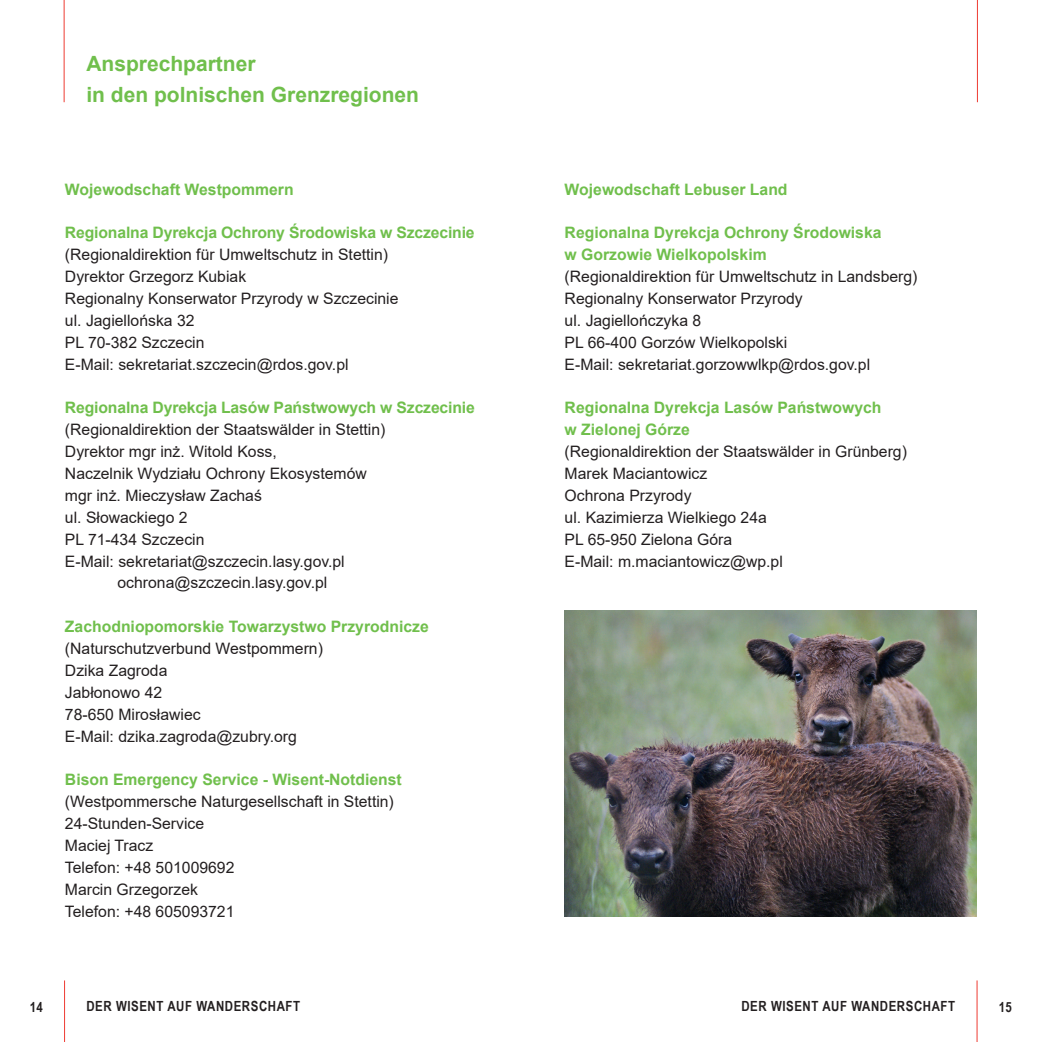
<style>
.page{position:relative;width:1042px;height:1042px;background:#fff}
.page>*{position:absolute;margin:0;border:0;box-sizing:border-box;transform-origin:0 0}
.t1{font:700 21px/31.5px "Arial";color:#70bf4c}
.t2{font:15.75px/21.9px "Arial";color:#231f20}
.t3{font:700 15.75px/21.9px "Arial";color:#70bf4c}
.t4{font:700 14px "Arial Narrow";letter-spacing:.04em;color:#231f20}
</style>
<div class="page">
<hr style="left:64px;top:980px;width:1px;height:62px;background:#ee3b32">
<hr style="left:976px;top:980px;width:1px;height:62px;background:#ee3b32">
<hr style="left:64px;top:0;width:1px;height:102px;background:#ee3b32">
<hr style="left:977px;top:0;width:1px;height:102px;background:#ee3b32">
<img style="left:565px;top:610px;width:411px;height:306px">
<h1 class="t1" style="left:86px;top:48px;width:334px">Ansprechpartner<br>in den polnischen Grenzregionen</h1>
<p class="t3" style="left:65px;top:178px;width:230px">Wojewodschaft Westpommern</p>
<p class="t3" style="left:65px;top:222px;width:411px">Regionalna Dyrekcja Ochrony Środowiska w Szczecinie</p>
<p class="t2" style="left:65px;top:244px;width:335px">(Regionaldirektion für Umweltschutz in Stettin)<br>Dyrektor Grzegorz Kubiak<br>Regionalny Konserwator Przyrody w Szczecinie ul. Jagiellońska 32<br>PL 70-382 Szczecin<br>E-Mail: sekretariat.szczecin@rdos.gov.pl</p>
<p class="t3" style="left:65px;top:397px;width:411px">Regionalna Dyrekcja Lasów Państwowych w Szczecinie</p>
<p class="t2" style="left:65px;top:419px;width:322px">(Regionaldirektion der Staatswälder in Stettin)</p>
<p class="t2" style="left:65px;top:440px;width:213px">Dyrektor mgr inż. Witold Koss,</p>
<p class="t2" style="left:65px;top:462px;width:303px">Naczelnik Wydziału Ochrony Ekosystemów</p>
<p class="t2" style="left:65px;top:484px;width:198px">mgr inż. Mieczysław Zachaś</p>
<p class="t2" style="left:65px;top:506px;width:124px">ul. Słowackiego 2</p>
<p class="t2" style="left:65px;top:528px;width:141px">PL 71-434 Szczecin</p>
<p class="t2" style="left:65px;top:550px;width:281px">E-Mail: sekretariat@szczecin.lasy.gov.pl</p>
<p class="t2" style="left:118px;top:572px;width:211px">ochrona@szczecin.lasy.gov.pl</p>
<p class="t3" style="left:65px;top:616px;width:365px">Zachodniopomorskie Towarzystwo Przyrodnicze</p>
<p class="t2" style="left:65px;top:637px;width:259px">(Naturschutzverbund Westpommern)<br>Dzika Zagroda<br>Jabłonowo 42<br>78-650 Mirosławiec<br>E-Mail: dzika.zagroda@zubry.org</p>
<p class="t3" style="left:65px;top:769px;width:338px">Bison Emergency Service - Wisent-Notdienst</p>
<p class="t2" style="left:65px;top:791px;width:330px">(Westpommersche Naturgesellschaft in Stettin)<br>24-Stunden-Service<br>Maciej Tracz<br>Telefon: +48 501009692<br>Marcin Grzegorzek<br>Telefon: +48 605093721</p>
<p class="t3" style="left:565px;top:178px;width:224px">Wojewodschaft Lebuser Land</p>
<p class="t3" style="left:565px;top:222px;width:318px">Regionalna Dyrekcja Ochrony Środowiska w Gorzowie Wielkopolskim</p>
<p class="t2" style="left:565px;top:265px;width:354px">(Regionaldirektion für Umweltschutz in Landsberg)<br>Regionalny Konserwator Przyrody<br>ul. Jagiellończyka 8<br>PL 66-400 Gorzów Wielkopolski<br>E-Mail: sekretariat.gorzowwlkp@rdos.gov.pl</p>
<p class="t3" style="left:565px;top:397px;width:318px">Regionalna Dyrekcja Lasów Państwowych w Zielonej Górze</p>
<p class="t2" style="left:565px;top:440px;width:344px">(Regionaldirektion der Staatswälder in Grünberg)<br>Marek Maciantowicz<br>Ochrona Przyrody<br>ul. Kazimierza Wielkiego 24a<br>PL 65-950 Zielona Góra<br>E-Mail: m.maciantowicz@wp.pl</p>
<p class="t4" style="left:30px;top:996px;width:14px">14</p>
<p class="t4" style="left:86px;top:996px;width:215px">DER WISENT AUF WANDERSCHAFT</p>
<p class="t4" style="left:741px;top:996px;width:215px">DER WISENT AUF WANDERSCHAFT</p>
<p class="t4" style="left:999px;top:996px;width:14px">15</p>
</div>
